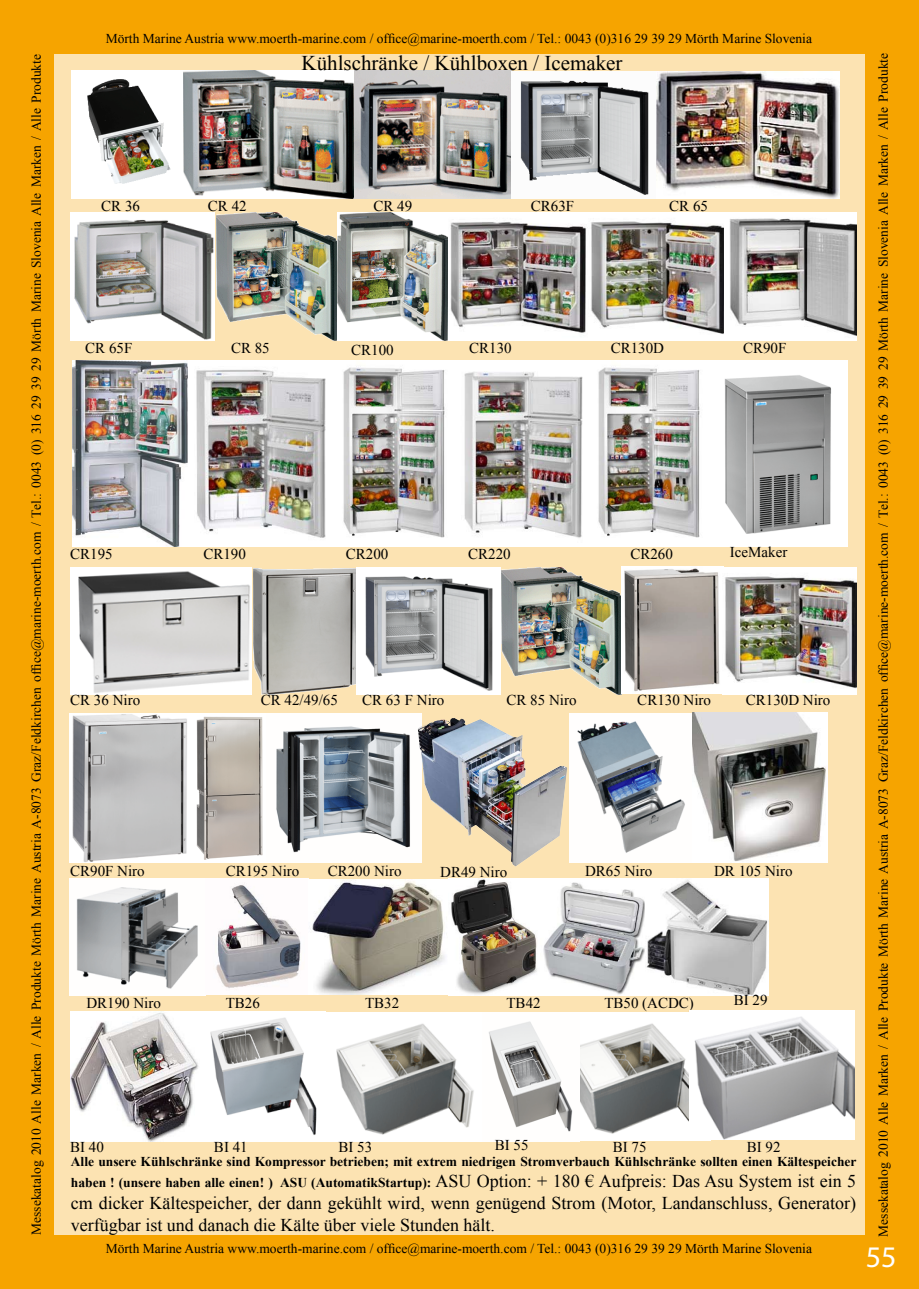
<style>
.page{position:relative;width:919px;height:1289px;background:#fff}
.page>*{position:absolute;margin:0;border:0;box-sizing:border-box;transform-origin:0 0}
.t1{font:30px "Myriad Pro";color:#fff}
.t2{font:21px "Times New Roman";color:#000}
.t3{font:18px/21.6px "Times New Roman";color:#000}
.t4{font:15px "Times New Roman";color:#000}
.t5{font:13.5px "Times New Roman";color:#000}
.t6{font:700 13.5px/21.6px "Times New Roman";color:#000}
.s1{font-weight:400;font-size:18px}
</style>
<div class="page">
<div style="left:0;top:0;width:918px;height:1288px;background:#f6a400"></div>
<div style="left:54px;top:54px;width:810px;height:1180px;background:#fce3b2"></div>
<img style="left:71px;top:70px;width:768px;height:129px">
<img style="left:70px;top:213px;width:144px;height:128px">
<img style="left:216px;top:213px;width:508px;height:128px">
<img style="left:724px;top:213px;width:132px;height:128px">
<img style="left:72px;top:360px;width:775px;height:186px">
<img style="left:70px;top:566px;width:786px;height:128px">
<img style="left:69px;top:714px;width:352px;height:148px">
<img style="left:569px;top:713px;width:258px;height:149px">
<img style="left:69px;top:878px;width:699px;height:117px">
<img style="left:70px;top:1011px;width:255px;height:130px">
<img style="left:327px;top:1012px;width:253px;height:129px">
<img style="left:556px;top:1012px;width:154px;height:128px">
<img style="left:689px;top:1010px;width:165px;height:129px">
<img style="left:418px;top:718px;width:149px;height:148px">
<p class="t5" style="left:27px;top:1234px;width:1182px;rotate:-90deg">Messekatalog 2010 Alle Marken / Alle Produkte Mörth Marine Austria A-8073 Graz/Feldkirchen office@marine-moerth.com / Tel.: 0043 (0) 316 29 39 29 Mörth Marine Slovenia Alle Marken / Alle Produkte</p>
<p class="t5" style="left:106px;top:30px;width:707px">Mörth Marine Austria www.moerth-marine.com / office@marine-moerth.com / Tel.: 0043 (0)316 29 39 29 Mörth Marine Slovenia</p>
<h2 class="t2" style="left:301px;top:48px;width:322px">Kühlschränke / Kühlboxen / Icemaker</h2>
<p class="t4" style="left:101px;top:196px;width:40px">CR 36</p>
<p class="t4" style="left:208px;top:196px;width:40px">CR 42</p>
<p class="t4" style="left:373px;top:196px;width:40px">CR 49</p>
<p class="t4" style="left:531px;top:196px;width:45px">CR63F</p>
<p class="t4" style="left:669px;top:196px;width:40px">CR 65</p>
<p class="t4" style="left:85px;top:338px;width:49px">CR 65F</p>
<p class="t4" style="left:231px;top:338px;width:40px">CR 85</p>
<p class="t4" style="left:351px;top:340px;width:44px">CR100</p>
<p class="t4" style="left:469px;top:338px;width:44px">CR130</p>
<p class="t4" style="left:610px;top:338px;width:55px">CR130D</p>
<p class="t4" style="left:743px;top:338px;width:45px">CR90F</p>
<p class="t4" style="left:70px;top:543px;width:44px">CR195</p>
<p class="t4" style="left:203px;top:543px;width:44px">CR190</p>
<p class="t4" style="left:346px;top:543px;width:44px">CR200</p>
<p class="t4" style="left:468px;top:543px;width:44px">CR220</p>
<p class="t4" style="left:630px;top:543px;width:44px">CR260</p>
<p class="t4" style="left:729px;top:541px;width:59px">IceMaker</p>
<p class="t4" style="left:70px;top:689px;width:72px">CR 36 Niro</p>
<p class="t4" style="left:261px;top:689px;width:79px">CR 42/49/65</p>
<p class="t4" style="left:362px;top:689px;width:84px">CR 63 F Niro</p>
<p class="t4" style="left:506px;top:689px;width:72px">CR 85 Niro</p>
<p class="t4" style="left:637px;top:689px;width:75px">CR130 Niro</p>
<p class="t4" style="left:745px;top:689px;width:86px">CR130D Niro</p>
<p class="t4" style="left:70px;top:861px;width:76px">CR90F Niro</p>
<p class="t4" style="left:226px;top:861px;width:75px">CR195 Niro</p>
<p class="t4" style="left:328px;top:861px;width:75px">CR200 Niro</p>
<p class="t4" style="left:585px;top:861px;width:69px">DR65 Niro</p>
<p class="t4" style="left:714px;top:861px;width:80px">DR 105 Niro</p>
<p class="t4" style="left:440px;top:862px;width:69px">DR49 Niro</p>
<p class="t4" style="left:86px;top:992px;width:76px">DR190 Niro</p>
<p class="t4" style="left:226px;top:992px;width:36px">TB26</p>
<p class="t4" style="left:365px;top:992px;width:36px">TB32</p>
<p class="t4" style="left:506px;top:992px;width:36px">TB42</p>
<p class="t4" style="left:604px;top:992px;width:91px">TB50 (ACDC)</p>
<p class="t4" style="left:733px;top:990px;width:35px">BI 29</p>
<p class="t4" style="left:70px;top:1136px;width:35px">BI 40</p>
<p class="t4" style="left:214px;top:1137px;width:35px">BI 41</p>
<p class="t4" style="left:338px;top:1136px;width:35px">BI 53</p>
<p class="t4" style="left:494px;top:1134px;width:35px">BI 55</p>
<p class="t4" style="left:612px;top:1136px;width:35px">BI 75</p>
<p class="t4" style="left:746px;top:1136px;width:35px">BI 92</p>
<p class="t6" style="left:71px;top:1150px;width:787px">Alle unsere Kühlschränke sind Kompressor betrieben; mit extrem niedrigen Stromverbauch Kühlschränke sollten einen Kältespeicher haben ! (unsere haben alle einen! ) ASU (AutomatikStartup): <span class="s1">ASU Option: + 180 € Aufpreis: Das Asu System ist ein 5</span></p>
<h3 class="t3" style="left:71px;top:1191px;width:786px">cm dicker Kältespeicher, der dann gekühlt wird, wenn genügend Strom (Motor, Landanschluss, Generator) verfügbar ist und danach die Kälte über viele Stunden hält.</h3>
<p class="t5" style="left:106px;top:1239px;width:707px">Mörth Marine Austria www.moerth-marine.com / office@marine-moerth.com / Tel.: 0043 (0)316 29 39 29 Mörth Marine Slovenia</p>
<p class="t5" style="left:874px;top:1236px;width:1185px;rotate:-90deg">Messekatalog 2010 Alle Marken / Alle Produkte Mörth Marine Austria A-8073 Graz/Feldkirchen office@marine-moerth.com / Tel.: 0043 (0) 316 29 39 29 Mörth Marine Slovenia Alle Marken / Alle Produkte</p>
<h1 class="t1" style="left:865px;top:1238px;width:32px">55</h1>
</div>
